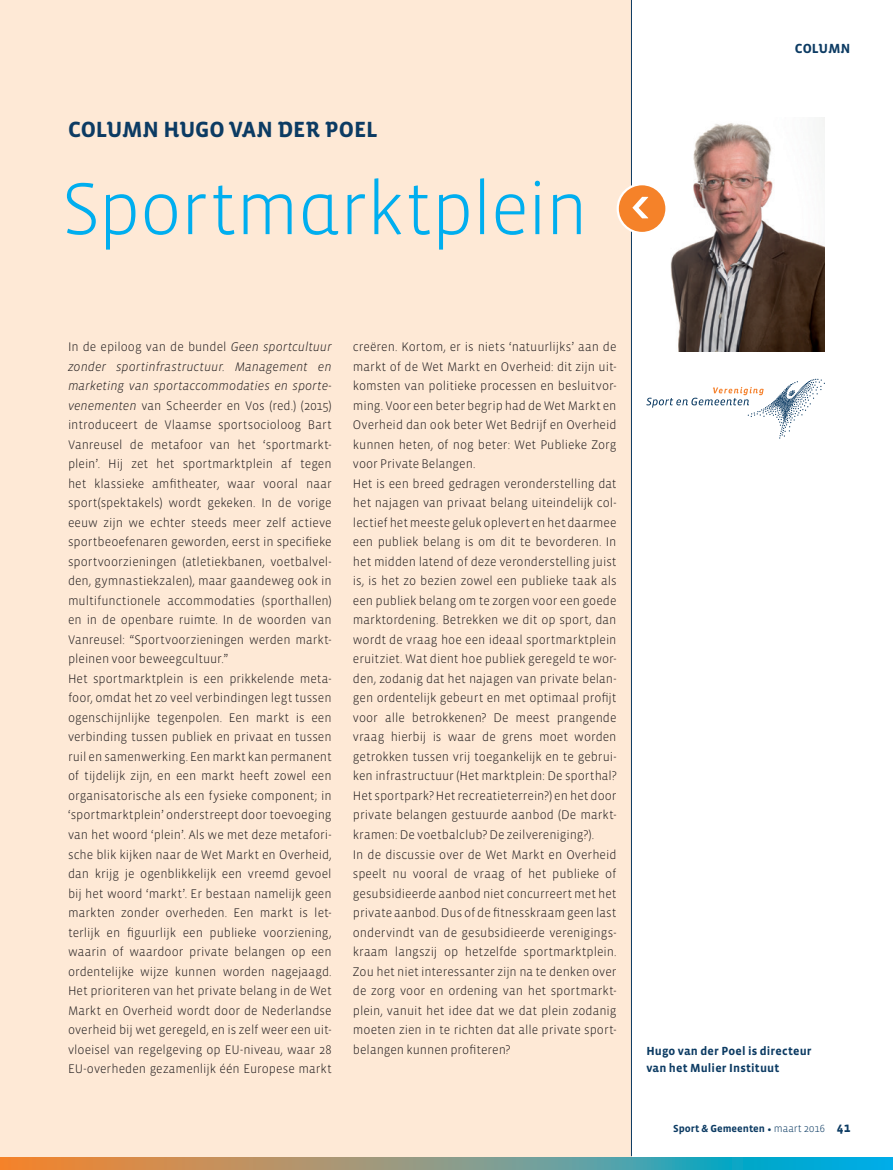
<style>
.page{position:relative;width:893px;height:1170px;background:#fff}
.page>*{position:absolute;margin:0;border:0;box-sizing:border-box;transform-origin:0 0}
.Kop{font:300 75px "Vista Sans Alt";letter-spacing:-.02em;color:#00aeef}
.t1{font:700 22.5px "Vista Sans Alt";letter-spacing:-.01em;color:#0c3b63}
.t2{font:700 13.5px "Vista Sans Alt";letter-spacing:.005em;color:#0c3b63}
.t3{font:700 13.5px "Vista Sans";color:#0c3b63}
.Body{font:300 12.75px/19.5px "Vista Sans";color:#231f20;text-align:justify}
.t4{font:700 12px/16.5px "Vista Sans";letter-spacing:.015em;color:#0c3b63}
.t5{font:700 10.5px "Vista Sans";color:#0c3b63}
.s1{font-style:italic}
.s2{font-family:"Minion Pro";font-weight:400}
.s3{font-weight:300}
</style>
<div class="page">
<img style="left:670px;top:117px;width:155px;height:234px">
<div style="left:0;top:0;width:631px;height:1169px;background:#fee9d6"></div>
<svg style="left:0;top:1157px;width:893px;height:12px;background:#7d9a8a"></svg>
<hr style="left:631px;top:0;width:1px;height:1155px;background:#0c3b63">
<div style="left:618px;top:184px;width:48px;height:49px;background:#f58229;border-radius:50%"></div>
<div style="left:617px;top:183px;width:51px;height:51px;border:2px solid #fff;border-radius:50%"></div>
<svg style="left:632px;top:197px;width:16px;height:21px"></svg>
<svg style="left:646px;top:379px;width:179px;height:59px"></svg>
<h2 class="t1" style="left:68px;top:117px;width:311px">COLUMN HUGO VAN DER POEL</h2>
<p class="Kop" style="left:62px;top:171px;width:528px">Sportmarktplein</p>
<p class="t2" style="left:795px;top:41px;width:57px">COLUMN</p>
<p class="Body" style="left:68px;top:337px;width:265px">In de epiloog van de bundel <span class="s1">Geen sportcultuur zonder sportinfrastructuur. Management en marketing van sportaccommodaties en sporte&shy;venementen</span> van Scheerder en Vos (red.) (2015) introduceert de Vlaamse sportsocioloog Bart Vanreusel de metafoor van het ‘sportmarkt&shy;plein’. Hij zet het sportmarktplein af tegen het klassieke amfitheater, waar vooral naar sport(spektakels) wordt gekeken. In de vorige eeuw zijn we echter steeds meer zelf actieve sportbeoefenaren geworden, eerst in specifieke sportvoorzieningen (atletiekbanen, voetbalvel&shy;den, gymnastiekzalen), maar gaandeweg ook in multifunctionele accommodaties (sporthallen) en in de openbare ruimte. In de woorden van Vanreusel: “Sportvoorzieningen werden markt&shy;pleinen voor beweegcultuur.”</p>
<p class="Body" style="left:68px;top:669px;width:265px">Het sportmarktplein is een prikkelende meta&shy;foor, omdat het zo veel verbindingen legt tussen ogenschijnlijke tegenpolen. Een markt is een verbinding tussen publiek en privaat en tussen ruil en samenwerking. Een markt kan permanent of tijdelijk zijn, en een markt heeft zowel een organisatorische als een fysieke component; in ‘sportmarktplein’ onderstreept door toevoeging van het woord ‘plein’. Als we met deze metafori&shy;sche blik kijken naar de Wet Markt en Overheid, dan krijg je ogenblikkelijk een vreemd gevoel bij het woord ‘markt’. Er bestaan namelijk geen markten zonder overheden. Een markt is let&shy;terlijk en figuurlijk een publieke voorziening, waarin of waardoor private belangen op een ordentelijke wijze kunnen worden nagejaagd.<br>Het prioriteren van het private belang in de Wet Markt en Overheid wordt door de Nederlandse overheid bij wet geregeld, en is zelf weer een uit&shy;vloeisel van regelgeving op EU-niveau, waar 28<br>EU-overheden gezamenlijk één Europese markt</p>
<p class="Body" style="left:353px;top:337px;width:265px">creëren. Kortom, er is niets ‘natuurlijks’ aan de markt of de Wet Markt en Overheid: dit zijn uit&shy;komsten van politieke processen en besluitvor&shy;ming. Voor een beter begrip had de Wet Markt en Overheid dan ook beter Wet Bedrijf en Overheid kunnen heten, of nog beter: Wet Publieke Zorg voor Private Belangen.</p>
<p class="Body" style="left:353px;top:474px;width:265px">Het is een breed gedragen veronderstelling dat het najagen van privaat belang uiteindelijk col&shy;lectief het meeste geluk oplevert en het daarmee een publiek belang is om dit te bevorderen. In het midden latend of deze veronderstelling juist is, is het zo bezien zowel een publieke taak als een publiek belang om te zorgen voor een goede marktordening. Betrekken we dit op sport, dan wordt de vraag hoe een ideaal sportmarktplein eruitziet. Wat dient hoe publiek geregeld te wor&shy;den, zodanig dat het najagen van private belan&shy;gen ordentelijk gebeurt en met optimaal profijt voor alle betrokkenen? De meest prangende vraag hierbij is waar de grens moet worden getrokken tussen vrij toegankelijk en te gebrui&shy;ken infrastructuur (Het marktplein: De sporthal?<br>Het sportpark? Het recreatieterrein?) en het door private belangen gestuurde aanbod (De markt&shy;kramen: De voetbalclub? De zeilvereniging?).</p>
<p class="Body" style="left:353px;top:844px;width:265px">In de discussie over de Wet Markt en Overheid speelt nu vooral de vraag of het publieke of gesubsidieerde aanbod niet concurreert met het private aanbod. Dus of de fitnesskraam geen last ondervindt van de gesubsidieerde verenigings&shy;kraam langszij op hetzelfde sportmarktplein.<br>Zou het niet interessanter zijn na te denken over de zorg voor en ordening van het sportmarkt&shy;plein, vanuit het idee dat we dat plein zodanig moeten zien in te richten dat alle private sport&shy;belangen kunnen profiteren?</p>
<p class="t4" style="left:646px;top:1042px;width:167px">Hugo van der Poel is directeur van het Mulier Instituut</p>
<p class="t5" style="left:673px;top:1122px;width:153px">Sport &amp; Gemeenten <span class="s2">•</span> <span class="s3">maart 2016</span></p>
<p class="t3" style="left:837px;top:1120px;width:15px">41</p>
</div>
